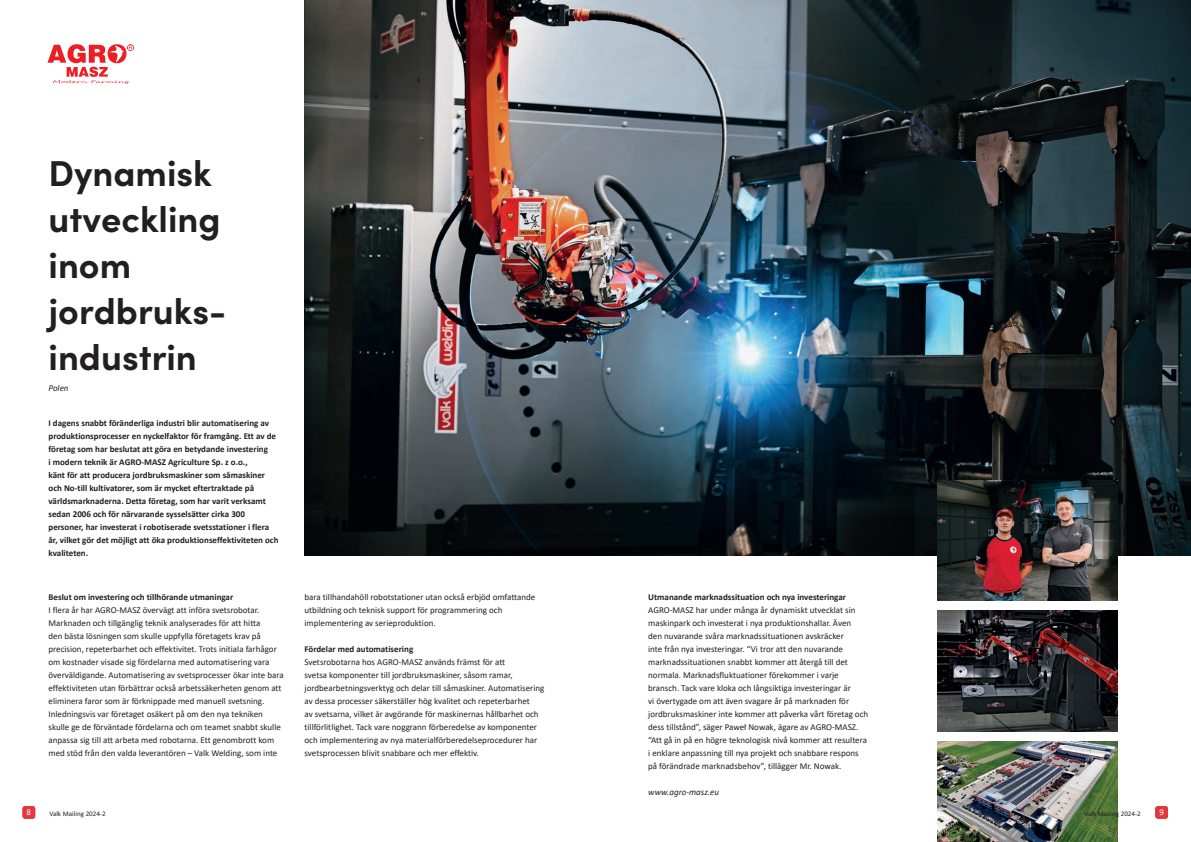
<style>
.page{position:relative;width:1191px;height:842px;background:#fff}
.page>*{position:absolute;margin:0;border:0;box-sizing:border-box;transform-origin:0 0}
.t1{font:700 36px/46px "Sofia Pro";color:#231f20}
.t2{font:9px/13px "Calibri";color:#231f20}
.t3{font:700 9px/13px "Calibri";color:#231f20}
.t4{font:italic 9px "Calibri";color:#231f20}
.t5{font:9px "Calibri";color:#fff}
.t6{font:7px "Calibri";color:#231f20}
</style>
<div class="page">
<div style="left:22px;top:806px;width:13px;height:13px;background:#e1373d;border-radius:3px"></div>
<img style="left:305px;top:0;width:886px;height:556px">
<img style="left:937px;top:480px;width:181px;height:120px">
<img style="left:937px;top:611px;width:181px;height:120px">
<svg style="left:47px;top:44px;width:87px;height:40px"></svg>
<img style="left:937px;top:742px;width:181px;height:100px">
<div style="left:1155px;top:806px;width:13px;height:13px;background:#e1373d;border-radius:3px"></div>
<h1 class="t1" style="left:49px;top:147px;width:179px">Dynamisk utveckling inom jordbruks&shy;industrin</h1>
<p class="t4" style="left:49px;top:381px;width:22px">Polen</p>
<p class="t3" style="left:49px;top:416px;width:231px">I dagens snabbt föränderliga industri blir automatisering av produktionsprocesser en nyckelfaktor för framgång. Ett av de företag som har beslutat att göra en betydande investering<br>i modern teknik är AGRO-MASZ Agriculture Sp. z o.o.,<br>känt för att producera jordbruksmaskiner som såmaskiner och No-till kultivatorer, som är mycket eftertraktade på världsmarknaderna. Detta företag, som har varit verksamt sedan 2006 och för närvarande sysselsätter cirka 300 personer, har investerat i robotiserade svetsstationer i flera år, vilket gör det möjligt att öka produktionseffektiviteten och kvaliteten.</p>
<p class="t3" style="left:49px;top:590px;width:186px">Beslut om investering och tillhörande utmaningar</p>
<p class="t2" style="left:49px;top:603px;width:237px">I flera år har AGRO-MASZ övervägt att införa svetsrobotar.<br>Marknaden och tillgänglig teknik analyserades för att hitta<br>den bästa lösningen som skulle uppfylla företagets krav på precision, repeterbarhet och effektivitet. Trots initiala farhågor om kostnader visade sig fördelarna med automatisering vara överväldigande. Automatisering av svetsprocesser ökar inte bara effektiviteten utan förbättrar också arbetssäkerheten genom att eliminera faror som är förknippade med manuell svetsning.<br>Inledningsvis var företaget osäkert på om den nya tekniken skulle ge de förväntade fördelarna och om teamet snabbt skulle anpassa sig till att arbeta med robotarna. Ett genombrott kom med stöd från den valda leverantören – Valk Welding, som inte</p>
<p class="t2" style="left:304px;top:590px;width:232px">bara tillhandahöll robotstationer utan också erbjöd omfattande utbildning och teknisk support för programmering och implementering av serieproduktion.</p>
<p class="t3" style="left:304px;top:642px;width:110px">Fördelar med automatisering</p>
<p class="t2" style="left:304px;top:655px;width:241px">Svetsrobotarna hos AGRO-MASZ används främst för att<br>svetsa komponenter till jordbruksmaskiner, såsom ramar, jordbearbetningsverktyg och delar till såmaskiner. Automatisering av dessa processer säkerställer hög kvalitet och repeterbarhet<br>av svetsarna, vilket är avgörande för maskinernas hållbarhet och tillförlitlighet. Tack vare noggrann förberedelse av komponenter och implementering av nya materialförberedelseprocedurer har svetsprocessen blivit snabbare och mer effektiv.</p>
<p class="t3" style="left:648px;top:591px;width:199px">Utmanande marknadssituation och nya investeringar</p>
<p class="t2" style="left:648px;top:604px;width:221px">AGRO-MASZ har under många år dynamiskt utvecklat sin maskinpark och investerat i nya produktionshallar. Även<br>den nuvarande svåra marknadssituationen avskräcker<br>inte från nya investeringar. “Vi tror att den nuvarande marknadssituationen snabbt kommer att återgå till det normala. Marknadsfluktuationer förekommer i varje bransch. Tack vare kloka och långsiktiga investeringar är<br>vi övertygade om att även svagare år på marknaden för jordbruksmaskiner inte kommer att påverka vårt företag och dess tillstånd”, säger Paweł Nowak, ägare av AGRO-MASZ. “Att gå in på en högre teknologisk nivå kommer att resultera i enklare anpassning till nya projekt och snabbare respons på förändrade marknadsbehov”, tillägger Mr. Nowak.</p>
<p class="t4" style="left:648px;top:786px;width:72px">www.agro-masz.eu</p>
<p class="t5" style="left:27px;top:806px;width:6px">8</p>
<p class="t6" style="left:49px;top:808px;width:58px">Valk Mailing 2024-2</p>
<p class="t6" style="left:1084px;top:808px;width:58px">Valk Mailing 2024-2</p>
<p class="t5" style="left:1159px;top:806px;width:6px">9</p>
</div>
